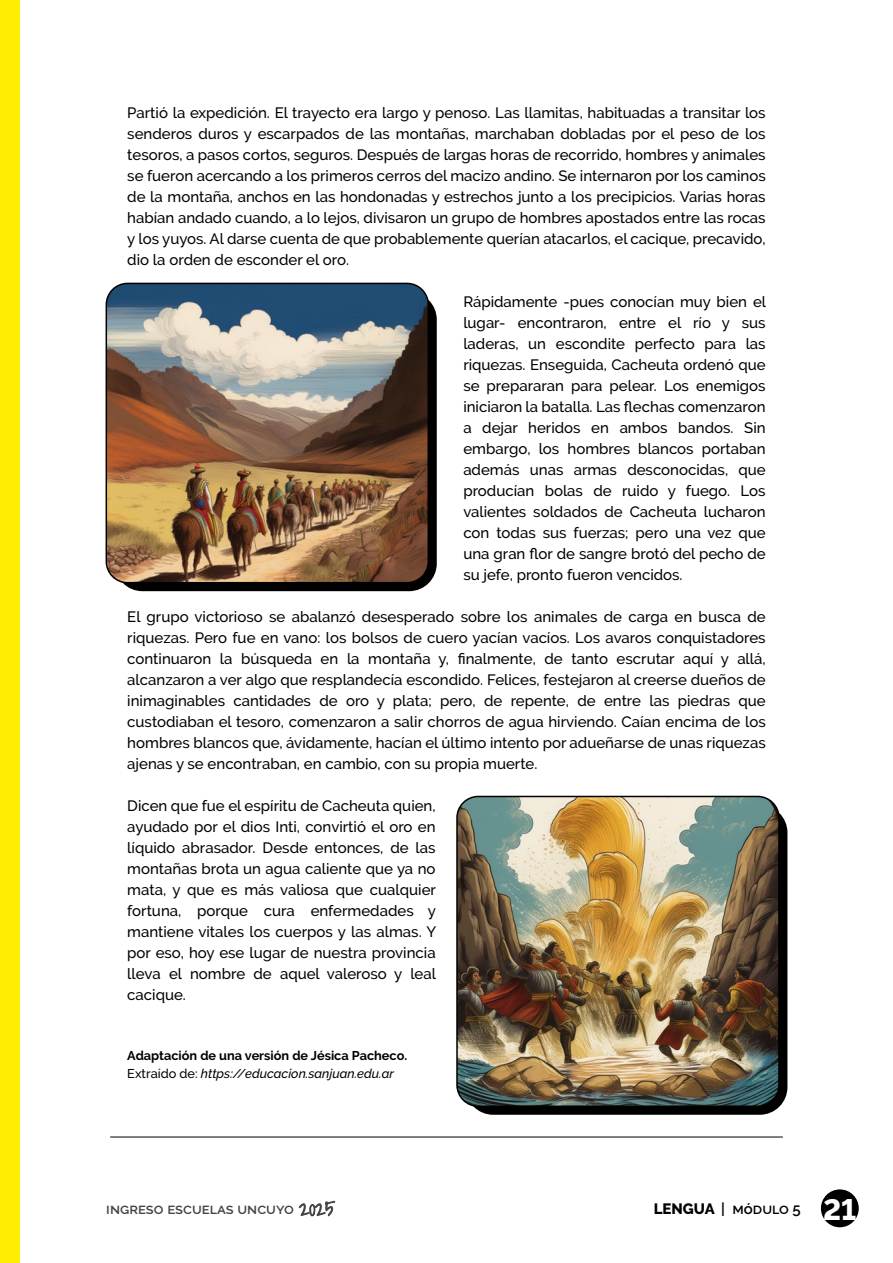
<style>
.page{position:relative;width:893px;height:1263px;background:#fff}
.page>*{position:absolute;margin:0;border:0;box-sizing:border-box;transform-origin:0 0}
.t1{font:500 15px/21px "Raleway";color:#000;text-align:justify}
.t2{font:600 15px "Raleway";color:#444}
.t3{font:600 15px "Raleway";color:#000}
.t4{font:700 12.75px/18px "Raleway";color:#000}
.s1{font-weight:500}
.s2{font-weight:500;font-style:italic}
.s3{font-family:"Shadows Into";font-weight:300;font-size:21px}
.s4{font-weight:800}
.s5{font-weight:800;font-size:29.25px;color:#fff}
</style>
<div class="page">
<div style="left:0;top:0;width:20px;height:1263px;background:#ffed00"></div>
<div style="left:821px;top:1189px;width:38px;height:38px;background:#000;border-radius:50%"></div>
<svg style="left:299px;top:1201px;width:36px;height:15px"></svg>
<div style="left:115px;top:292px;width:322px;height:299px;background:#000;border-radius:28px"></div>
<img style="left:106px;top:283px;width:321px;height:300px">
<div style="left:106px;top:283px;width:323px;height:300px;border:2px solid #000;border-radius:21px"></div>
<div style="left:465px;top:805px;width:322px;height:310px;background:#000;border-radius:28px"></div>
<img style="left:459px;top:796px;width:318px;height:308px">
<div style="left:456px;top:796px;width:324px;height:311px;border:2px solid #000;border-radius:21px"></div>
<hr style="left:110px;top:1137px;width:673px;height:1px;background:#000">
<p class="t1" style="left:127px;top:102px;width:640px">Partió la expedición. El trayecto era largo y penoso. Las llamitas, habituadas a transitar los senderos duros y escarpados de las montañas, marchaban dobladas por el peso de los tesoros, a pasos cortos, seguros. Después de largas horas de recorrido, hombres y animales se fueron acercando a los primeros cerros del macizo andino. Se internaron por los caminos de la montaña, anchos en las hondonadas y estrechos junto a los precipicios. Varias horas habían andado cuando, a lo lejos, divisaron un grupo de hombres apostados entre las rocas y los yuyos. Al darse cuenta de que probablemente querían atacarlos, el cacique, precavido, dio la orden de esconder el oro.</p>
<p class="t1" style="left:463px;top:291px;width:304px">Rápidamente -pues conocían muy bien el lugar- encontraron, entre el río y sus laderas, un escondite perfecto para las riquezas. Enseguida, Cacheuta ordenó que se prepararan para pelear. Los enemigos iniciaron la batalla. Las flechas comenzaron a dejar heridos en ambos bandos. Sin embargo, los hombres blancos portaban además unas armas desconocidas, que producían bolas de ruido y fuego. Los valientes soldados de Cacheuta lucharon con todas sus fuerzas; pero una vez que una gran flor de sangre brotó del pecho de su jefe, pronto fueron vencidos.</p>
<p class="t1" style="left:127px;top:606px;width:640px">El grupo victorioso se abalanzó desesperado sobre los animales de carga en busca de riquezas. Pero fue en vano: los bolsos de cuero yacían vacíos. Los avaros conquistadores continuaron la búsqueda en la montaña y, finalmente, de tanto escrutar aquí y allá, alcanzaron a ver algo que resplandecía escondido. Felices, festejaron al creerse dueños de inimaginables cantidades de oro y plata; pero, de repente, de entre las piedras que custodiaban el tesoro, comenzaron a salir chorros de agua hirviendo. Caían encima de los hombres blancos que, ávidamente, hacían el último intento por adueñarse de unas riquezas ajenas y se encontraban, en cambio, con su propia muerte.</p>
<p class="t1" style="left:127px;top:795px;width:310px">Dicen que fue el espíritu de Cacheuta quien, ayudado por el dios Inti, convirtió el oro en líquido abrasador. Desde entonces, de las montañas brota un agua caliente que ya no mata, y que es más valiosa que cualquier fortuna, porque cura enfermedades y mantiene vitales los cuerpos y las almas. Y por eso, hoy ese lugar de nuestra provincia lleva el nombre de aquel valeroso y leal cacique.</p>
<p class="t4" style="left:127px;top:1047px;width:281px">Adaptación de una versión de Jésica Pacheco.<br><span class="s1">Extraído de:</span> <span class="s2">https://educacion.sanjuan.edu.ar</span></p>
<p class="t2" style="left:106px;top:1200px;width:230px">ingreso escuelas uncuyo <span class="s3">2025</span></p>
<p class="t3" style="left:654px;top:1200px;width:204px"><span class="s4">LENGUA</span> | módulo 5 <span class="s5">21</span></p>
</div>
